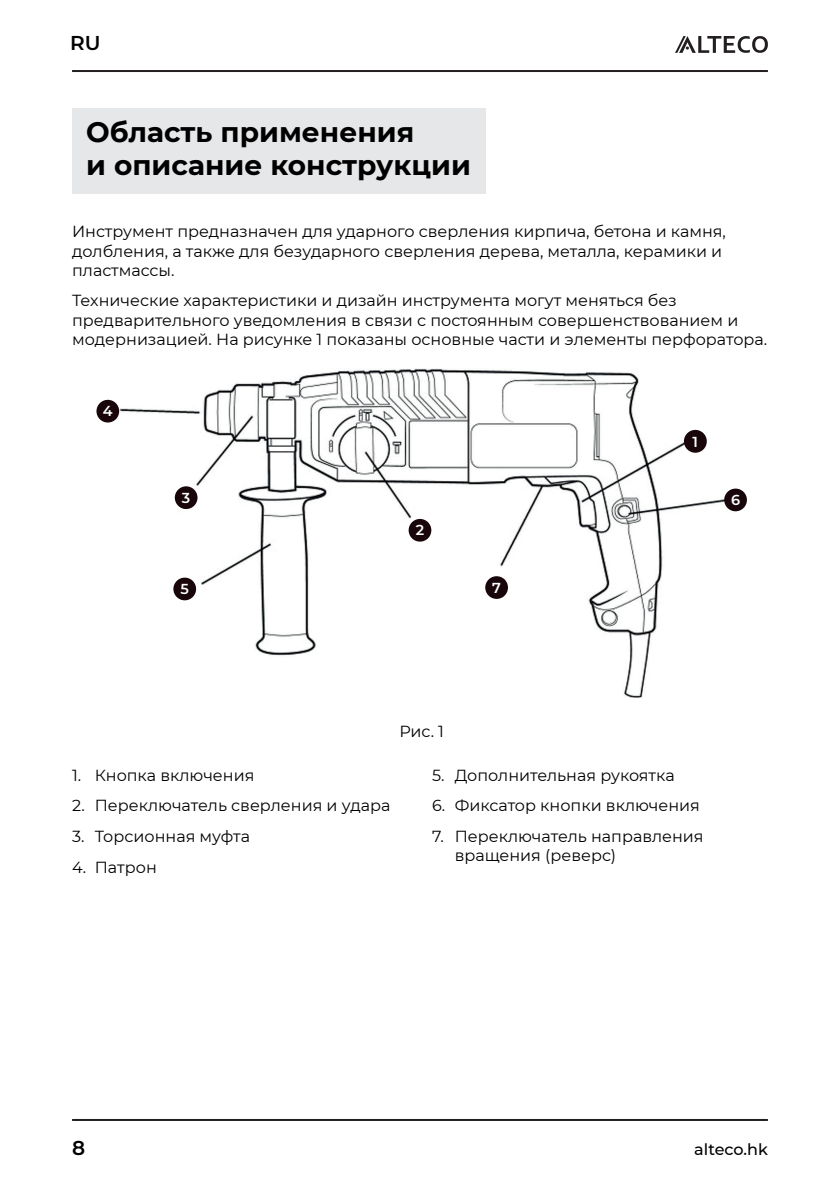
<style>
.page{position:relative;width:840px;height:1191px;background:#fff}
.page>*{position:absolute;margin:0;border:0;box-sizing:border-box;transform-origin:0 0}
.t1{font:700 28px/33.6px "Montserrat";color:#000}
.t2{font:600 20px "Montserrat";color:#000}
.t3{font:16px/19.2px "Montserrat";color:#000}
.t4{font:500 16px "Montserrat";color:#000}
.t5{font:600 14.4px "Montserrat";color:#fff}
</style>
<div class="page">
<hr style="left:72px;top:1119px;width:695px;height:2px;background:#231f20">
<hr style="left:72px;top:70px;width:695px;height:2px;background:#231f20">
<svg style="left:675px;top:36px;width:92px;height:17px"></svg>
<div style="left:72px;top:108px;width:413px;height:86px;background:#e6e7e9"></div>
<img style="left:100px;top:368px;width:639px;height:330px">
<div style="left:408px;top:519px;width:23px;height:22px;background:#18060b;border-radius:50%"></div>
<div style="left:175px;top:486px;width:22px;height:23px;background:#18060b;border-radius:50%"></div>
<div style="left:173px;top:577px;width:23px;height:23px;background:#18060b;border-radius:50%"></div>
<div style="left:723px;top:488px;width:23px;height:23px;background:#18060b;border-radius:50%"></div>
<div style="left:485px;top:576px;width:22px;height:23px;background:#18060b;border-radius:50%"></div>
<div style="left:96px;top:400px;width:23px;height:22px;background:#18060b;border-radius:50%"></div>
<div style="left:683px;top:430px;width:23px;height:23px;background:#18060b;border-radius:50%"></div>
<p class="t2" style="left:70px;top:29px;width:32px">RU</p>
<h1 class="t1" style="left:86px;top:114px;width:386px">Область применения<br>и описание конструкции</h1>
<p class="t3" style="left:72px;top:222px;width:655px">Инструмент предназначен для ударного сверления кирпича, бетона и камня, долбления, а также для безударного сверления дерева, металла, керамики и пластмассы.</p>
<p class="t3" style="left:72px;top:290px;width:696px">Технические характеристики и дизайн инструмента могут меняться без предварительного уведомления в связи с постоянным совершенствованием и модернизацией. На рисунке 1 показаны основные части и элементы перфоратора.</p>
<p class="t5" style="left:103px;top:401px;width:11px">4</p>
<p class="t5" style="left:182px;top:487px;width:10px">3</p>
<p class="t5" style="left:180px;top:578px;width:10px">5</p>
<p class="t5" style="left:415px;top:520px;width:10px">2</p>
<p class="t5" style="left:492px;top:577px;width:10px">7</p>
<p class="t5" style="left:692px;top:431px;width:7px">1</p>
<p class="t5" style="left:730px;top:489px;width:11px">6</p>
<p class="t3" style="left:399px;top:721px;width:46px">Рис. 1</p>
<p class="t3" style="left:72px;top:765px;width:184px">1. Кнопка включения</p>
<p class="t3" style="left:72px;top:795px;width:319px">2. Переключатель сверления и удара</p>
<p class="t3" style="left:72px;top:826px;width:179px">3. Торсионная муфта</p>
<p class="t3" style="left:72px;top:856px;width:86px">4. Патрон</p>
<p class="t3" style="left:432px;top:765px;width:244px">5. Дополнительная рукоятка</p>
<p class="t3" style="left:432px;top:795px;width:269px">6. Фиксатор кнопки включения</p>
<p class="t3" style="left:454px;top:826px;width:250px;text-indent:-23px">7. Переключатель направления вращения (реверс)</p>
<p class="t2" style="left:72px;top:1133px;width:15px">8</p>
<p class="t4" style="left:693px;top:1138px;width:75px">alteco.hk</p>
</div>
